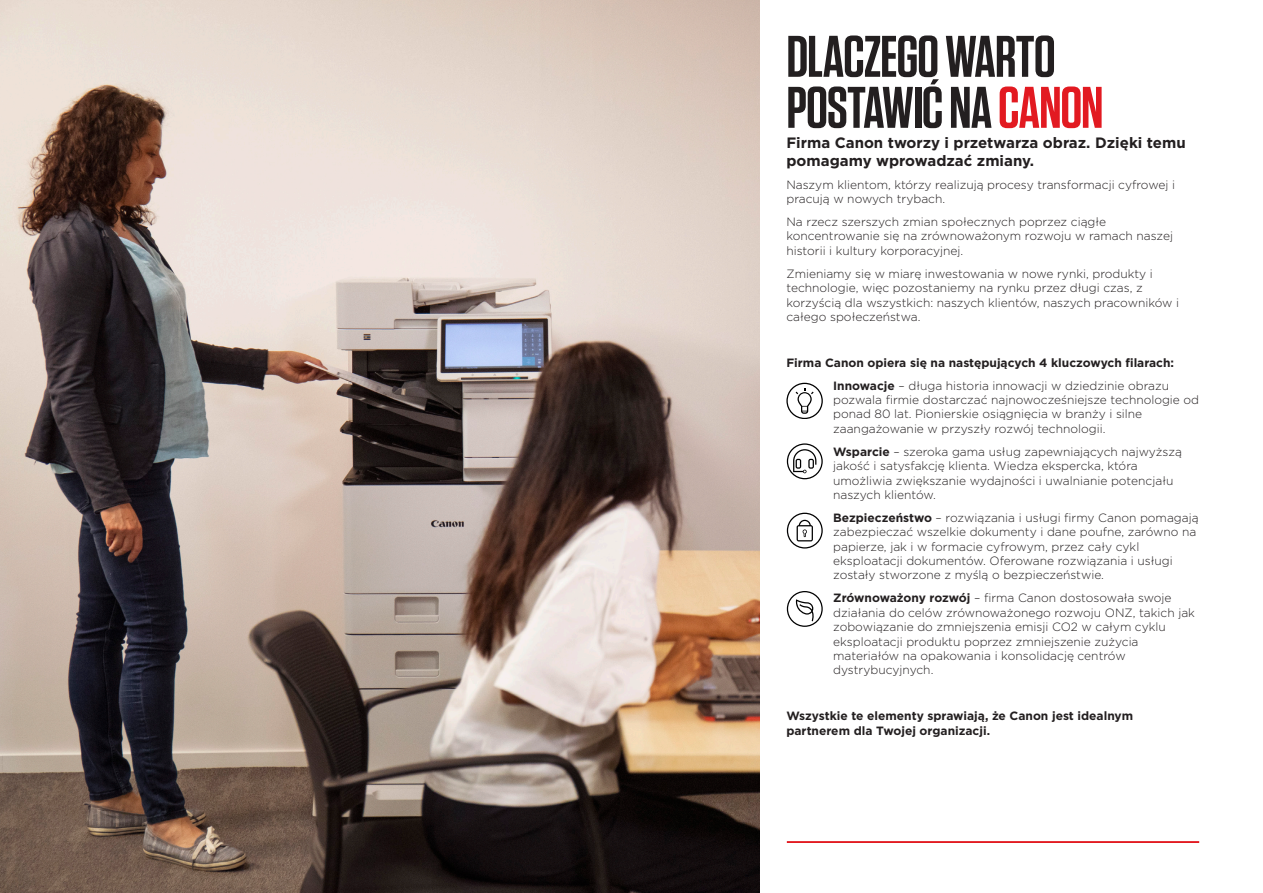
<style>
.page{position:relative;width:1263px;height:893px;background:#fff}
.page>*{position:absolute;margin:0;border:0;box-sizing:border-box;transform-origin:0 0}
.Subheading_BLACK{font:600 58.5px/51px "Tungsten";letter-spacing:-.02em;color:#231f20}
.Body{font:700 15px/18px "Gotham";color:#231f20}
.Body-2{font:300 12px/14.4px "Gotham";color:#231f20}
.Body-3{font:700 12px/14.4px "Gotham";color:#231f20}
.s1{color:#e21a21}
.s2{font-weight:700}
</style>
<div class="page">
<img style="left:0;top:0;width:760px;height:893px">
<svg style="left:787px;top:591px;width:36px;height:36px"></svg>
<svg style="left:787px;top:513px;width:36px;height:36px"></svg>
<svg style="left:787px;top:443px;width:36px;height:36px"></svg>
<hr style="left:787px;top:841px;width:412px;height:2px;background:#e21a21">
<svg style="left:786px;top:383px;width:37px;height:35px"></svg>
<p class="Subheading_BLACK" style="left:786px;top:32px;width:318px">DLACZEGO WARTO<br>POSTAWIĆ NA <span class="s1">CANON</span></p>
<p class="Body" style="left:786px;top:133px;width:401px">Firma Canon tworzy i przetwarza obraz. Dzięki temu pomagamy wprowadzać zmiany.</p>
<p class="Body-2" style="left:786px;top:177px;width:390px">Naszym klientom, którzy realizują procesy transformacji cyfrowej i pracują w nowych trybach.</p>
<p class="Body-2" style="left:786px;top:214px;width:388px">Na rzecz szerszych zmian społecznych poprzez ciągłe koncentrowanie się na zrównoważonym rozwoju w ramach naszej historii i kultury korporacyjnej.</p>
<p class="Body-2" style="left:786px;top:266px;width:394px">Zmieniamy się w miarę inwestowania w nowe rynki, produkty i technologie, więc pozostaniemy na rynku przez długi czas, z korzyścią dla wszystkich: naszych klientów, naszych pracowników i całego społeczeństwa.</p>
<p class="Body-3" style="left:786px;top:355px;width:389px">Firma Canon opiera się na następujących 4 kluczowych filarach:</p>
<p class="Body-2" style="left:833px;top:378px;width:367px"><span class="s2">Innowacje</span> – długa historia innowacji w dziedzinie obrazu pozwala firmie dostarczać najnowocześniejsze technologie od ponad 80 lat. Pionierskie osiągnięcia w branży i silne zaangażowanie w przyszły rozwój technologii.</p>
<p class="Body-2" style="left:833px;top:444px;width:350px"><span class="s2">Wsparcie</span> – szeroka gama usług zapewniających najwyższą jakość i satysfakcję klienta. Wiedza ekspercka, która umożliwia zwiększanie wydajności i uwalnianie potencjału naszych klientów.</p>
<p class="Body-2" style="left:833px;top:510px;width:367px"><span class="s2">Bezpieczeństwo</span> – rozwiązania i usługi firmy Canon pomagają zabezpieczać wszelkie dokumenty i dane poufne, zarówno na papierze, jak i w formacie cyfrowym, przez cały cykl eksploatacji dokumentów. Oferowane rozwiązania i usługi zostały stworzone z myślą o bezpieczeństwie.</p>
<p class="Body-2" style="left:833px;top:591px;width:363px"><span class="s2">Zrównoważony rozwój</span> – firma Canon dostosowała swoje działania do celów zrównoważonego rozwoju ONZ, takich jak zobowiązanie do zmniejszenia emisji CO2 w całym cyklu eksploatacji produktu poprzez zmniejszenie zużycia materiałów na opakowania i konsolidację centrów dystrybucyjnych.</p>
<p class="Body-3" style="left:786px;top:709px;width:348px">Wszystkie te elementy sprawiają, że Canon jest idealnym partnerem dla Twojej organizacji.</p>
</div>
